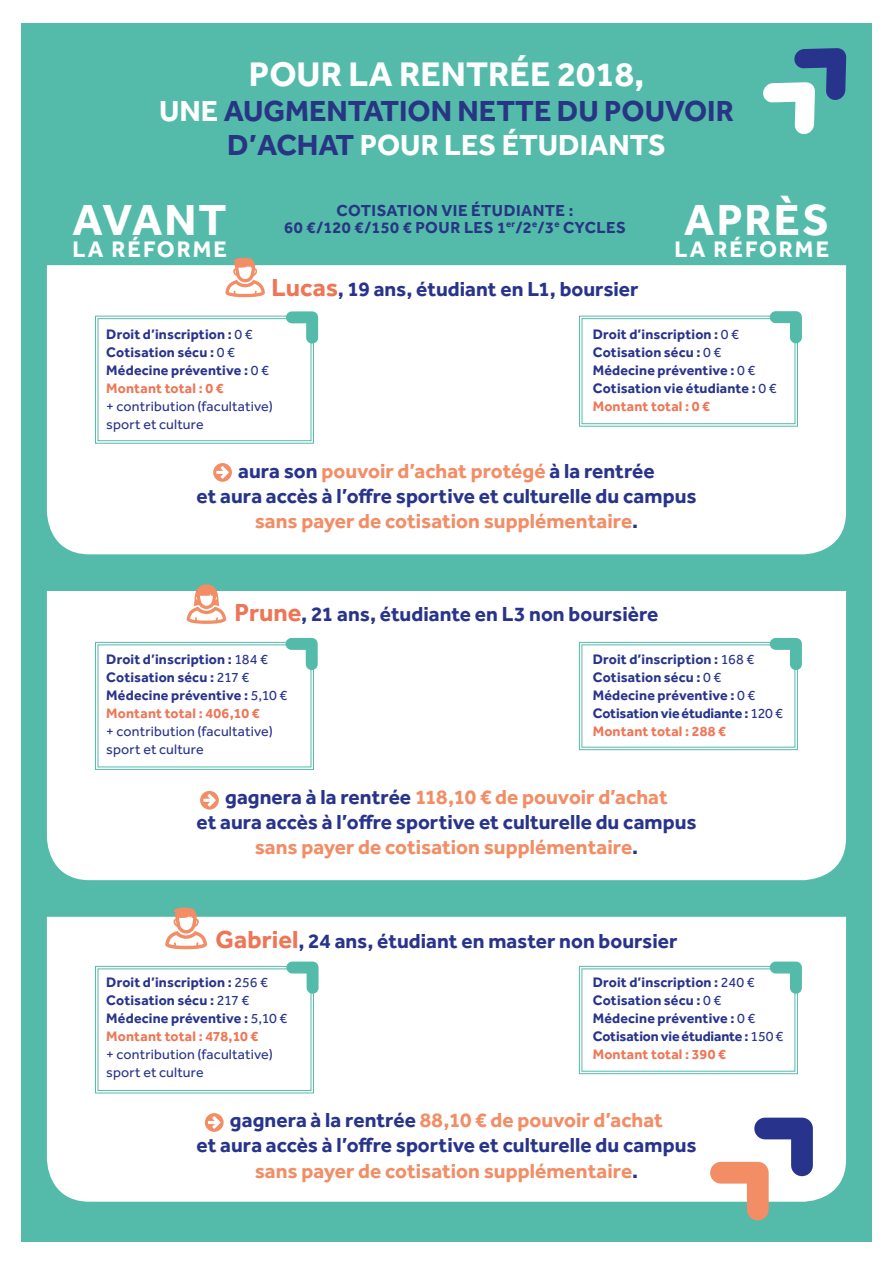
<style>
.page{position:relative;width:893px;height:1263px;background:#fff}
.page>*{position:absolute;margin:0;border:0;box-sizing:border-box;transform-origin:0 0}
.t1{font:700 45px "Effra";letter-spacing:.045em;color:#fff}
.t2{font:700 35.4px "Effra";color:#fff}
.t3{font:700 30px/34.5px "Effra";color:#283583;text-align:center}
.t4{font:700 23.25px "Effra";letter-spacing:.085em;color:#fff}
.t5{font:700 21px/25.2px "Effra";color:#28348b;text-align:center}
.t6{font:700 16.5px/16.5px "Effra";letter-spacing:.025em;color:#283583;text-align:center}
.t7{font:700 14.25px/18px "Effra";letter-spacing:.01em;color:#28348b}
.t8{font:14.25px/18px "Effra";letter-spacing:.01em;color:#28348b}
.s1{color:#fff}
.s2{font-size:25.5px;color:#ee7656}
.s3{font-weight:400}
.s4{color:#ee7656}
.s5{color:#f28d65}
</style>
<div class="page">
<div style="left:21px;top:23px;width:851px;height:1219px;background:#54bbab"></div>
<svg style="left:763px;top:48px;width:83px;height:86px"></svg>
<div style="left:47px;top:591px;width:799px;height:289px;background:#fff"></div>
<svg style="left:187px;top:584px;width:39px;height:40px"></svg>
<svg style="left:200px;top:791px;width:19px;height:19px"></svg>
<svg style="left:579px;top:638px;width:223px;height:112px"></svg>
<svg style="left:95px;top:638px;width:223px;height:132px"></svg>
<div style="left:47px;top:265px;width:799px;height:289px;background:#fff"></div>
<svg style="left:225px;top:258px;width:40px;height:39px"></svg>
<svg style="left:213px;top:463px;width:19px;height:19px"></svg>
<svg style="left:579px;top:311px;width:223px;height:116px"></svg>
<svg style="left:95px;top:311px;width:223px;height:133px"></svg>
<div style="left:47px;top:917px;width:799px;height:285px;background:#fff"></div>
<svg style="left:165px;top:907px;width:42px;height:42px"></svg>
<svg style="left:205px;top:1113px;width:19px;height:19px"></svg>
<svg style="left:579px;top:961px;width:223px;height:113px"></svg>
<svg style="left:95px;top:961px;width:224px;height:132px"></svg>
<svg style="left:710px;top:1118px;width:103px;height:102px"></svg>
<h2 class="t2" style="left:249px;top:53px;width:397px">POUR LA RENTRÉE 2018,</h2>
<h3 class="t3" style="left:159px;top:93px;width:576px"><span class="s1">UNE</span> AUGMENTATION NETTE DU POUVOIR<br>D’ACHAT <span class="s1">POUR LES ÉTUDIANTS</span></h3>
<h1 class="t1" style="left:72px;top:193px;width:156px">AVANT</h1>
<h3 class="t4" style="left:72px;top:236px;width:156px">LA RÉFORME</h3>
<p class="t6" style="left:284px;top:202px;width:343px">COTISATION VIE ÉTUDIANTE :<br>60 €/120 €/150 € POUR LES 1<sup>er</sup>/2<sup>e</sup>/3<sup>e</sup> CYCLES</p>
<h3 class="t5" style="left:272px;top:276px;width:368px"><span class="s2">Lucas</span>, 19 ans, étudiant en L1, boursier</h3>
<h1 class="t1" style="left:684px;top:193px;width:146px">APRÈS</h1>
<h3 class="t4" style="left:674px;top:236px;width:156px">LA RÉFORME</h3>
<p class="t7" style="left:106px;top:325px;width:164px">Droit d’inscription : <span class="s3">0 €<br></span>Cotisation sécu : <span class="s3">0 €<br></span>Médecine préventive : <span class="s3">0 €<br></span><span class="s4">Montant total : 0 €</span></p>
<p class="t8" style="left:106px;top:397px;width:168px">+ contribution (facultative) sport et culture</p>
<p class="t7" style="left:593px;top:325px;width:185px">Droit d’inscription : <span class="s3">0 €<br></span>Cotisation sécu : <span class="s3">0 €<br></span>Médecine préventive : <span class="s3">0 €<br></span>Cotisation vie étudiante : <span class="s3">0 €<br></span><span class="s4">Montant total : 0 €</span></p>
<h3 class="t5" style="left:196px;top:458px;width:501px">aura son <span class="s5">pouvoir d’achat protégé</span> à la rentrée<br>et aura accès à l’offre sportive et culturelle du campus <span class="s5">sans payer de cotisation supplémentaire</span>.</h3>
<h3 class="t5" style="left:235px;top:601px;width:425px"><span class="s2">Prune</span>, 21 ans, étudiante en L3 non boursière</h3>
<p class="t7" style="left:106px;top:649px;width:182px">Droit d’inscription : <span class="s3">184 €<br></span>Cotisation sécu : <span class="s3">217 €<br></span>Médecine préventive : <span class="s3">5,10 €<br></span><span class="s4">Montant total : 406,10 €</span></p>
<p class="t8" style="left:106px;top:722px;width:168px">+ contribution (facultative) sport et culture</p>
<p class="t7" style="left:593px;top:649px;width:192px">Droit d’inscription : <span class="s3">168 €<br></span>Cotisation sécu : <span class="s3">0 €<br></span>Médecine préventive : <span class="s3">0 €<br></span>Cotisation vie étudiante : <span class="s3">120 €<br></span><span class="s4">Montant total : 288 €</span></p>
<h3 class="t5" style="left:196px;top:784px;width:502px">gagnera à la rentrée <span class="s5">118,10 € de pouvoir d’achat<br></span>et aura accès à l’offre sportive et culturelle du campus <span class="s5">sans payer de cotisation supplémentaire</span>.</h3>
<h3 class="t5" style="left:216px;top:928px;width:463px"><span class="s2">Gabriel</span>, 24 ans, étudiant en master non boursier</h3>
<p class="t7" style="left:106px;top:973px;width:182px">Droit d’inscription : <span class="s3">256 €<br></span>Cotisation sécu : <span class="s3">217 €<br></span>Médecine préventive : <span class="s3">5,10 €<br></span><span class="s4">Montant total : 478,10 €</span></p>
<p class="t8" style="left:106px;top:1045px;width:168px">+ contribution (facultative) sport et culture</p>
<p class="t7" style="left:593px;top:973px;width:192px">Droit d’inscription : <span class="s3">240 €<br></span>Cotisation sécu : <span class="s3">0 €<br></span>Médecine préventive : <span class="s3">0 €<br></span>Cotisation vie étudiante : <span class="s3">150 €<br></span><span class="s4">Montant total : 390 €</span></p>
<h3 class="t5" style="left:196px;top:1107px;width:501px">gagnera à la rentrée <span class="s5">88,10 € de pouvoir d’achat<br></span>et aura accès à l’offre sportive et culturelle du campus <span class="s5">sans payer de cotisation supplémentaire</span>.</h3>
</div>
